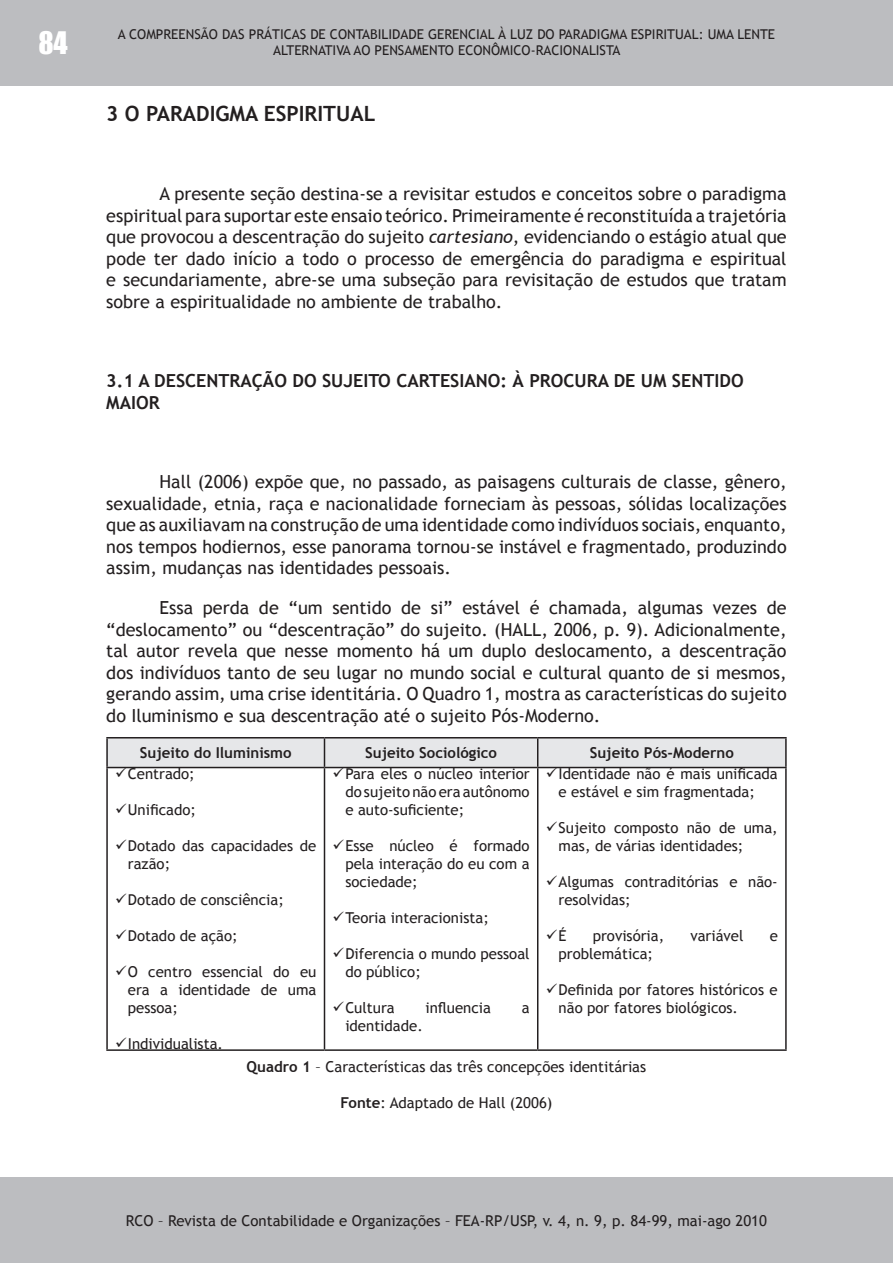
<style>
.page{position:relative;width:893px;height:1263px;background:#fff}
.page>*{position:absolute;margin:0;border:0;box-sizing:border-box;transform-origin:0 0}
.t1{font:28.5px "Impact";color:#fff}
.t2{font:700 21px "Trebuchet MS";color:#231f20}
.t3{font:18px/21.6px "Trebuchet MS";color:#231f20;text-align:justify}
.t4{font:700 18px "Trebuchet MS";color:#231f20}
.t5{font:15px/18px "Trebuchet MS";color:#231f20}
.t6{font:700 15px "Trebuchet MS";color:#231f20}
.t7{font:13.5px "Trebuchet MS";color:#231f20}
.s1{font-style:italic}
.s2{font-weight:700}
</style>
<div class="page">
<div style="left:0;top:0;width:893px;height:85px;background:#bcbdc0"></div>
<div style="left:0;top:1178px;width:892px;height:85px;background:#bcbdc0"></div>
<svg style="left:108px;top:738px;width:677px;height:29px;background:#e0e1e2"></svg>
<hr style="left:106px;top:738px;width:2px;height:29px;background:#231f20">
<hr style="left:785px;top:738px;width:2px;height:29px;background:#231f20">
<hr style="left:106px;top:737px;width:218px;height:1px;background:#231f20">
<hr style="left:324px;top:737px;width:214px;height:1px;background:#231f20">
<hr style="left:538px;top:737px;width:249px;height:1px;background:#231f20">
<hr style="left:106px;top:767px;width:218px;height:1px;background:#231f20">
<hr style="left:324px;top:767px;width:214px;height:1px;background:#231f20">
<hr style="left:538px;top:767px;width:249px;height:1px;background:#231f20">
<hr style="left:106px;top:1049px;width:218px;height:2px;background:#231f20">
<hr style="left:324px;top:1049px;width:214px;height:2px;background:#231f20">
<hr style="left:538px;top:1049px;width:249px;height:2px;background:#231f20">
<hr style="left:106px;top:768px;width:2px;height:281px;background:#231f20">
<hr style="left:324px;top:768px;width:1px;height:281px;background:#231f20">
<hr style="left:537px;top:768px;width:1px;height:281px;background:#231f20">
<hr style="left:785px;top:768px;width:2px;height:281px;background:#231f20">
<svg style="left:127px;top:1049px;width:15px;height:1px"></svg>
<p class="t7" style="left:118px;top:26px;width:267px">A COMPREENSÃO DAS PRÁTI CAS DE CONTABILID</p>
<p class="t7" style="left:400px;top:26px;width:376px">ADE GERENCIAL À LUZ DO PARADI GMA ESPI RITUAL: UMA LENTE</p>
<h1 class="t1" style="left:38px;top:21px;width:31px">84</h1>
<p class="t7" style="left:273px;top:42px;width:349px">ALTERNATIVA AO PENSAMENTO ECONÔMI CO-RACI ONALI STA</p>
<p class="t2" style="left:106px;top:100px;width:270px">3 O PARADIGMA ESPIRITUAL</p>
<p class="t3" style="left:106px;top:183px;width:682px;text-indent:53px">A presente seção destina-se a revisitar estudos e conceitos sobre o paradigma espiritual para suportar este ensaio teórico. Primeiramente é reconstituída a trajetória que provocou a descentração do sujeito <span class="s1">cartesiano</span>, evidenciando o estágio atual que pode ter dado início a todo o processo de emergência do paradigma e espiritual e secundariamente, abre-se uma subseção para revisitação de estudos que tratam sobre a espiritualidade no ambiente de trabalho.</p>
<p class="t4" style="left:106px;top:369px;width:113px">3.1 A Descentra</p>
<p class="t4" style="left:252px;top:369px;width:450px">ção do Sujeito Cartesiano: À Procura de um Sentid</p>
<p class="t4" style="left:731px;top:369px;width:14px">o</p>
<p class="t4" style="left:106px;top:391px;width:52px">Maior</p>
<p class="t3" style="left:106px;top:471px;width:682px;text-indent:53px">Hall (2006) expõe que, no passado, as paisagens culturais de classe, gênero, sexualidade, etnia, raça e nacionalidade forneciam às pessoas, sólidas localizações que as auxiliavam na construção de uma identidade como indivíduos sociais, enquanto, nos tempos hodiernos, esse panorama tornou-se instável e fragmentado, produzindo assim, mudanças nas identidades pessoais.</p>
<p class="t3" style="left:106px;top:597px;width:682px;text-indent:53px">Essa perda de “um sentido de si” estável é chamada, algumas vezes de “deslocamento” ou “descentração” do sujeito. (HALL, 2006, p. 9). Adicionalmente, tal autor revela que nesse momento há um duplo deslocamento, a descentração dos indivíduos tanto de seu lugar no mundo social e cultural quanto de si mesmos, gerando assim, uma crise identitária. O Quadro 1, mostra as características do sujeito do I luminismo e sua descentração até o sujeito Pós-Moderno.</p>
<p class="t6" style="left:140px;top:743px;width:153px">Sujeito do Iluminismo</p>
<p class="t6" style="left:365px;top:743px;width:133px">Sujeito Sociológico</p>
<p class="t6" style="left:590px;top:743px;width:146px">Sujeito Pós-Moderno</p>
<p class="t5" style="left:115px;top:765px;width:81px">✓Centrado;</p>
<p class="t5" style="left:115px;top:801px;width:82px">✓Unificado;</p>
<p class="t5" style="left:128px;top:837px;width:190px;text-indent:-13px">✓Dotado das capacidades de razão;</p>
<p class="t5" style="left:115px;top:891px;width:170px">✓Dotado de consciência;</p>
<p class="t5" style="left:115px;top:927px;width:124px">✓Dotado de ação;</p>
<p class="t5" style="left:128px;top:963px;width:190px;text-align:justify;text-indent:-13px">✓O centro essencial do eu era a identidade de uma pessoa;</p>
<p class="t5" style="left:115px;top:1035px;width:109px">✓I ndividualista.</p>
<p class="t5" style="left:559px;top:765px;width:221px;text-indent:-13px">✓Identidade não é mais unificada e estável e sim fragmentada;</p>
<p class="t5" style="left:559px;top:819px;width:221px;text-indent:-13px">✓Sujeito composto não de uma, mas, de várias identidades;</p>
<p class="t5" style="left:559px;top:873px;width:221px;text-indent:-13px">✓Algumas contraditórias e não&shy;resolvidas;</p>
<p class="t5" style="left:546px;top:927px;width:22px">✓É</p>
<p class="t5" style="left:593px;top:927px;width:73px">provisória,</p>
<p class="t5" style="left:690px;top:927px;width:55px">variável</p>
<p class="t5" style="left:770px;top:927px;width:10px">e</p>
<p class="t5" style="left:559px;top:945px;width:96px">problemática;</p>
<p class="t5" style="left:559px;top:981px;width:221px;text-indent:-13px">✓Definida por fatores históricos e não por fatores biológicos.</p>
<p class="t5" style="left:345px;top:765px;width:186px;text-align:justify;text-indent:-13px">✓Para eles o núcleo interior do sujeito não era autônomo e auto-suficiente;</p>
<p class="t5" style="left:345px;top:837px;width:186px;text-align:justify;text-indent:-13px">✓Esse núcleo é formado pela interação do eu com a sociedade;</p>
<p class="t5" style="left:333px;top:909px;width:158px">✓Teoria interacionista;</p>
<p class="t5" style="left:345px;top:945px;width:186px;text-indent:-13px">✓Diferencia o mundo pessoal do público;</p>
<p class="t5" style="left:333px;top:999px;width:64px">✓Cultura</p>
<p class="t5" style="left:425px;top:999px;width:67px">influencia</p>
<p class="t5" style="left:522px;top:999px;width:9px">a</p>
<p class="t5" style="left:345px;top:1017px;width:79px">identidade.</p>
<p class="t5" style="left:247px;top:1058px;width:401px"><span class="s2">Quadro 1</span> – Características das três concepções identitárias</p>
<p class="t5" style="left:340px;top:1094px;width:213px"><span class="s2">Fonte</span>: Adaptado de Hall (2006)</p>
<p class="t5" style="left:126px;top:1212px;width:643px">RCO – Revista de Contabilidade e Organizações – FEA-RP/USP, v. 4, n. 9, p. 84-99, mai-ago 2010</p>
</div>
